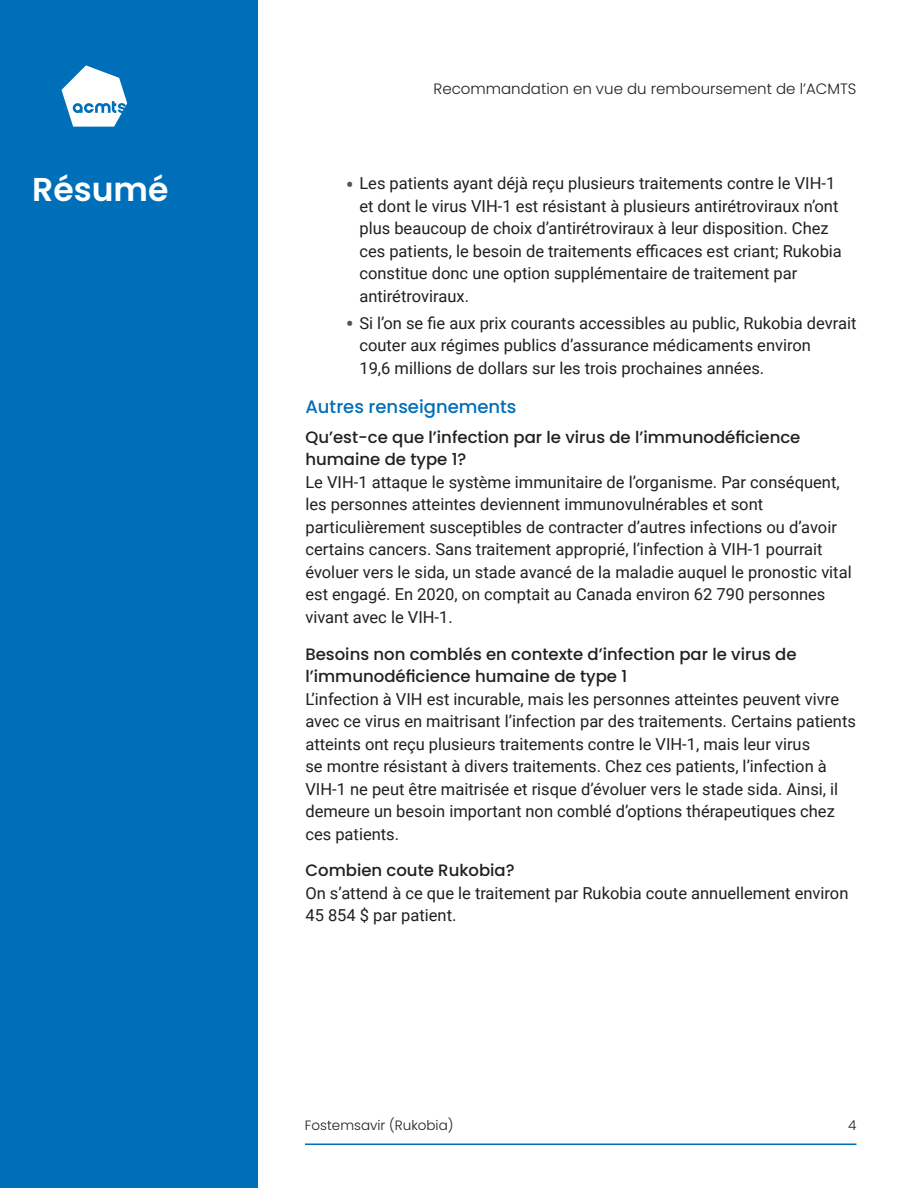
<style>
.page{position:relative;width:918px;height:1188px;background:#fff}
.page>*{position:absolute;margin:0;border:0;box-sizing:border-box;transform-origin:0 0}
.t1{font:600 33px "Poppins";color:#fff}
.t2{font:500 18px "Poppins";color:#006fb9}
.t3{font:16.5px/22.5px "Roboto";color:#231f20}
.t4{font:500 16.5px/22.5px "Poppins";color:#231f20}
.t5{font:300 15px "Poppins";color:#231f20}
.t6{font:300 13.5px "Poppins";color:#231f20}
.s1{font-size:24px;color:#545454}
</style>
<div class="page">
<div style="left:0;top:0;width:257px;height:1188px;background:#006fb9"></div>
<svg style="left:62px;top:65px;width:65px;height:62px"></svg>
<hr style="left:305px;top:1143px;width:551px;height:2px;background:#006fb9">
<p class="t5" style="left:434px;top:80px;width:424px">Recommandation en vue du remboursement de l’ACMTS</p>
<h1 class="t1" style="left:32px;top:170px;width:138px">Résumé</h1>
<p class="t3" style="left:359px;top:172px;width:484px;text-indent:-14px"><span class="s1">•</span> Les patients ayant déjà reçu plusieurs traitements contre le VIH-1 et dont le virus VIH-1 est résistant à plusieurs antirétroviraux n’ont plus beaucoup de choix d’antirétroviraux à leur disposition. Chez ces patients, le besoin de traitements efficaces est criant; Rukobia constitue donc une option supplémentaire de traitement par antirétroviraux.</p>
<p class="t3" style="left:359px;top:311px;width:499px;text-indent:-14px"><span class="s1">•</span> Si l’on se fie aux prix courants accessibles au public, Rukobia devrait couter aux régimes publics d’assurance médicaments environ<br>19,6 millions de dollars sur les trois prochaines années.</p>
<p class="t2" style="left:305px;top:396px;width:213px">Autres renseignements</p>
<p class="t4" style="left:305px;top:426px;width:497px">Qu’est-ce que l’infection par le virus de l’immunodéficience humaine de type 1?</p>
<p class="t3" style="left:305px;top:470px;width:548px">Le VIH-1 attaque le système immunitaire de l’organisme. Par conséquent, les personnes atteintes deviennent immunovulnérables et sont particulièrement susceptibles de contracter d’autres infections ou d’avoir certains cancers. Sans traitement approprié, l’infection à VIH-1 pourrait évoluer vers le sida, un stade avancé de la maladie auquel le pronostic vital est engagé. En 2020, on comptait au Canada environ 62 790 personnes vivant avec le VIH-1.</p>
<p class="t4" style="left:305px;top:643px;width:493px">Besoins non comblés en contexte d’infection par le virus de l’immunodéficience humaine de type 1</p>
<p class="t3" style="left:305px;top:687px;width:552px">L’infection à VIH est incurable, mais les personnes atteintes peuvent vivre avec ce virus en maitrisant l’infection par des traitements. Certains patients atteints ont reçu plusieurs traitements contre le VIH-1, mais leur virus<br>se montre résistant à divers traitements. Chez ces patients, l’infection à VIH-1 ne peut être maitrisée et risque d’évoluer vers le stade sida. Ainsi, il demeure un besoin important non comblé d’options thérapeutiques chez ces patients.</p>
<p class="t4" style="left:305px;top:859px;width:211px">Combien coute Rukobia?</p>
<p class="t3" style="left:305px;top:881px;width:545px">On s’attend à ce que le traitement par Rukobia coute annuellement environ<br>45 854 $ par patient.</p>
<p class="t6" style="left:305px;top:1117px;width:150px">Fostemsavir (Rukobia)</p>
<p class="t6" style="left:848px;top:1117px;width:10px">4</p>
</div>
